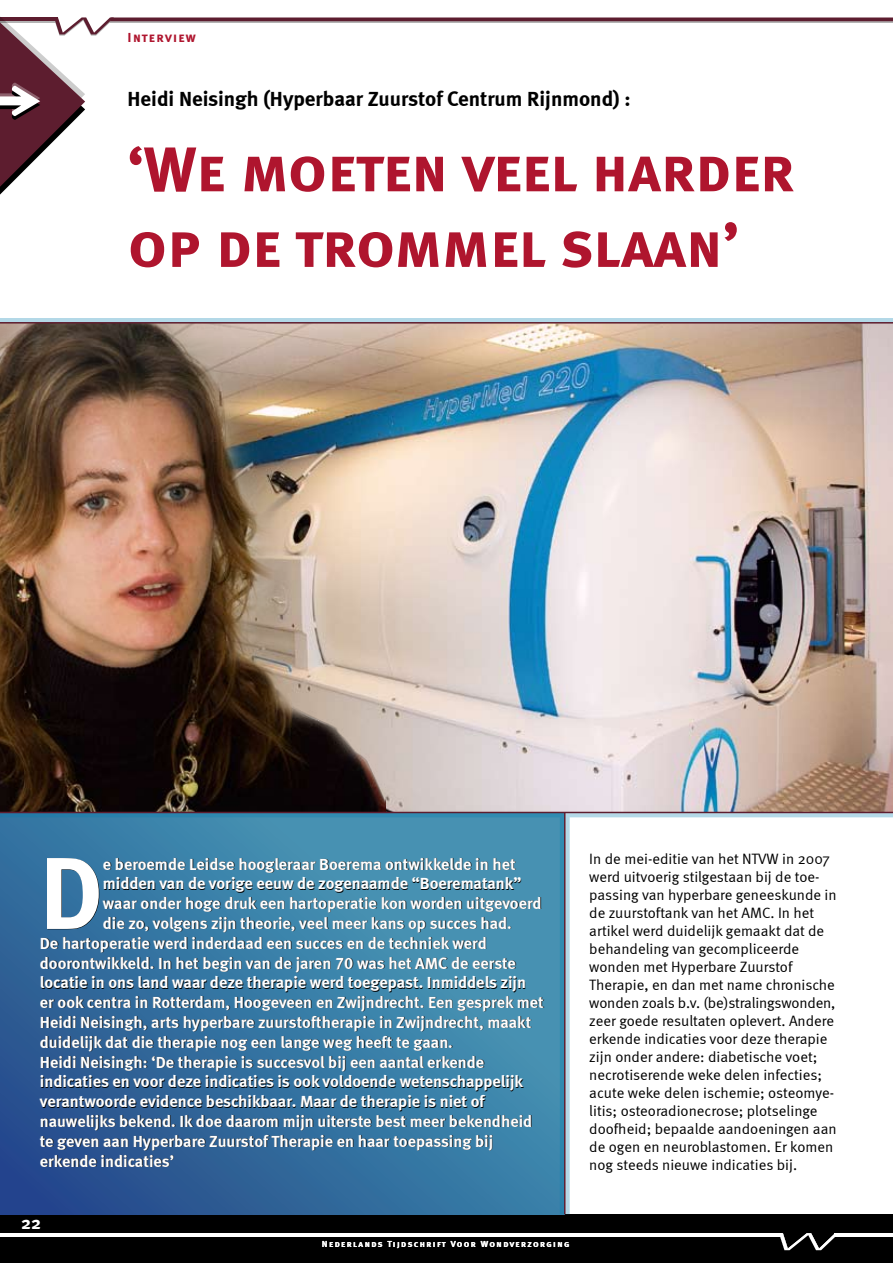
<style>
.page{position:relative;width:893px;height:1263px;background:#fff}
.page>*{position:absolute;margin:0;border:0;box-sizing:border-box;transform-origin:0 0}
.t1{font:102px "Meta Bold LF";color:#fff}
.t2{font:63px/75.6px "Meta Bold Caps";color:#af152e}
.t3{font:700 21px "Meta";color:#000}
.t4{font:18px "Meta Bold Caps";color:#fff}
.t5{font:16.5px "Meta Bold LF";color:#fff}
.t6{font:15px/18px "Meta Normal";color:#000}
.t7{font:13.5px "Meta Bold Caps";letter-spacing:.095em;color:#af152e}
.t8{font:9px "Meta Bold Caps";letter-spacing:.155em;color:#fff}
</style>
<div class="page">
<div style="left:0;top:1214px;width:893px;height:49px;background:#000"></div>
<svg style="left:780px;top:1233px;width:55px;height:18px"></svg>
<hr style="left:835px;top:1233px;width:58px;height:4px;background:#fff">
<hr style="left:0;top:1233px;width:782px;height:4px;background:#fff">
<hr style="left:0;top:318px;width:893px;height:4px;background:#b3d8e7">
<svg style="left:566px;top:813px;width:327px;height:401px"></svg>
<svg style="left:0;top:813px;width:564px;height:401px;background:#3777a3"></svg>
<img style="left:0;top:324px;width:893px;height:488px">
<img style="left:0;top:324px;width:386px;height:487px">
<hr style="left:0;top:322px;width:893px;height:2px;background:#5d1d2f">
<hr style="left:0;top:812px;width:893px;height:1px;background:#5d1d2f">
<hr style="left:564px;top:812px;width:2px;height:402px;background:#5d1d2f">
<svg style="left:0;top:16px;width:893px;height:179px"></svg>
<p class="t7" style="left:128px;top:30px;width:70px">Interview</p>
<p class="t3" style="left:128px;top:87px;width:505px">Heidi Neisingh (Hyperbaar Zuurstof Centrum Rijnmond) :</p>
<h2 class="t2" style="left:128px;top:131px;width:668px">‘We moeten veel harder op de trommel slaan’</h2>
<h1 class="t1" style="left:40px;top:833px;width:65px">D</h1>
<p class="t5" style="left:103px;top:854px;width:414px">e beroemde Leidse hoogleraar Boerema ontwikkelde in het</p>
<p class="t5" style="left:103px;top:874px;width:420px">midden van de vorige eeuw de zogenaamde “Boerematank”</p>
<p class="t5" style="left:103px;top:893px;width:440px">waar onder hoge druk een hartoperatie kon worden uitgevoerd</p>
<p class="t5" style="left:103px;top:913px;width:410px">die zo, volgens zijn theorie, veel meer kans op succes had.</p>
<p class="t5" style="left:40px;top:933px;width:448px">De hartoperatie werd inderdaad een succes en de techniek werd</p>
<p class="t5" style="left:40px;top:953px;width:477px">doorontwikkeld. In het begin van de jaren 70 was het AMC de eerste</p>
<p class="t5" style="left:40px;top:973px;width:488px">locatie in ons land waar deze therapie werd toegepast. Inmiddels zijn</p>
<p class="t5" style="left:40px;top:992px;width:506px">er ook centra in Rotterdam, Hoogeveen en Zwijndrecht. Een gesprek met</p>
<p class="t5" style="left:40px;top:1012px;width:493px">Heidi Neisingh, arts hyperbare zuurstoftherapie in Zwijndrecht, maakt</p>
<p class="t5" style="left:40px;top:1032px;width:414px">duidelijk dat die therapie nog een lange weg heeft te gaan.</p>
<p class="t5" style="left:40px;top:1052px;width:446px">Heidi Neisingh: ‘De therapie is succesvol bij een aantal erkende</p>
<p class="t5" style="left:40px;top:1072px;width:485px">indicaties en voor deze indicaties is ook voldoende wetenschappelijk</p>
<p class="t5" style="left:40px;top:1091px;width:446px">verantwoorde evidence beschikbaar. Maar de therapie is niet of</p>
<p class="t5" style="left:40px;top:1111px;width:494px">nauwelijks bekend. Ik doe daarom mijn uiterste best meer bekendheid</p>
<p class="t5" style="left:40px;top:1131px;width:455px">te geven aan Hyperbare Zuurstof Therapie en haar toepassing bij</p>
<p class="t5" style="left:40px;top:1151px;width:136px">erkende indicaties’</p>
<p class="t4" style="left:21px;top:1212px;width:21px">22</p>
<p class="t8" style="left:322px;top:1239px;width:249px">Nederlands Tijdschrift Voor Wondverzorging</p>
<p class="t6" style="left:589px;top:850px;width:249px">In de mei-editie van het NTVW in 2007 werd uitvoerig stilgestaan bij de toe&shy;passing van hyperbare geneeskunde in de zuurstoftank van het AMC. In het artikel werd duidelijk gemaakt dat de behandeling van gecompliceerde wonden met Hyperbare Zuurstof Therapie, en dan met name chronische wonden zoals b.v. (be)stralingswonden, zeer goede resultaten oplevert. Andere erkende indicaties voor deze therapie zijn onder andere: diabetische voet; necrotiserende weke delen infecties; acute weke delen ischemie; osteomye&shy;litis; osteoradionecrose; plotselinge doofheid; bepaalde aandoeningen aan de ogen en neuroblastomen. Er komen nog steeds nieuwe indicaties bij.</p>
</div>
